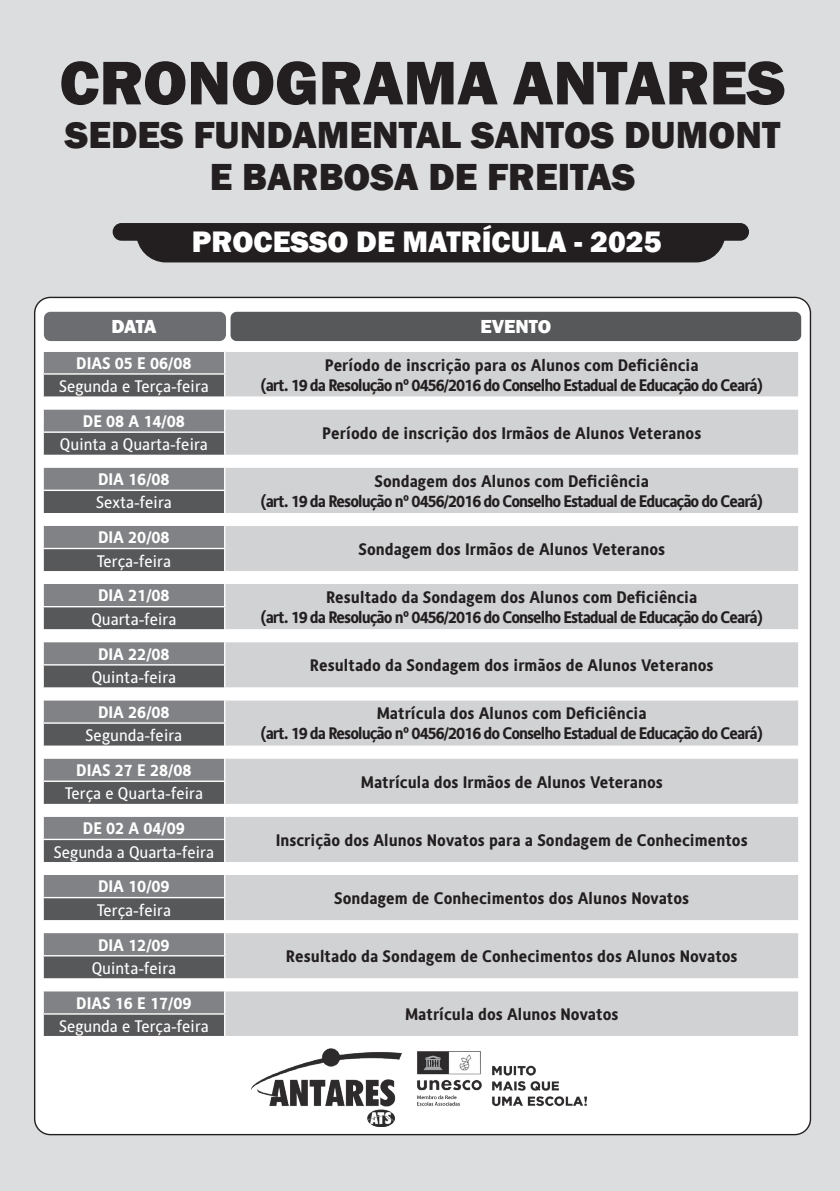
<style>
.page{position:relative;width:840px;height:1191px;background:#fff}
.page>*{position:absolute;margin:0;border:0;box-sizing:border-box;transform-origin:0 0}
.t1{font:800 63.8px "Franklin Gothic";color:#231f20}
.t2{font:800 38.8px "Franklin Gothic";color:#231f20}
.t3{font:800 30.4px "Franklin Gothic";color:#fff}
.t4{font:800 19.4px "Franklin Gothic";color:#fff}
.t5{font:700 16.6px "Alber";color:#231f20}
.t6{font:700 16.6px "Alber";letter-spacing:-.06em;color:#231f20}
.t7{font:16.6px "Alber";color:#fff}
.t8{font:700 16.6px "Alber";color:#fff}
</style>
<div class="page">
<div style="left:0;top:0;width:839px;height:1191px;background:#dcdddf"></div>
<div style="left:113px;top:224px;width:634px;height:16px;background:#231f20;border-radius:8px"></div>
<div style="left:113px;top:223px;width:635px;height:18px;border:1px solid #231f20;border-radius:8px"></div>
<svg style="left:135px;top:239px;width:590px;height:24px"></svg>
<div style="left:35px;top:297px;width:775px;height:837px;background:#fff;border-radius:16px"></div>
<div style="left:44px;top:312px;width:182px;height:29px;background:#6c6d70;border-radius:6px"></div>
<div style="left:230px;top:312px;width:570px;height:29px;background:#57585a;border-radius:6px"></div>
<div style="left:44px;top:352px;width:180px;height:21px;background:#808285"></div>
<div style="left:225px;top:352px;width:572px;height:684px;background:#d1d2d4"></div>
<svg style="left:44px;top:375px;width:180px;height:661px;fill:#57585a"></svg>
<svg style="left:43px;top:397px;width:755px;height:594px;fill:#d1d2d4"></svg>
<hr style="left:42px;top:433px;width:2px;height:22px;background:#fff">
<hr style="left:42px;top:489px;width:183px;height:2px;background:#fff">
<hr style="left:42px;top:491px;width:2px;height:22px;background:#fff">
<hr style="left:42px;top:549px;width:2px;height:22px;background:#fff">
<hr style="left:42px;top:607px;width:2px;height:22px;background:#fff">
<hr style="left:42px;top:642px;width:2px;height:22px;background:#fff">
<hr style="left:42px;top:664px;width:183px;height:1px;background:#fff">
<hr style="left:42px;top:665px;width:2px;height:22px;background:#fff">
<hr style="left:42px;top:700px;width:2px;height:22px;background:#fff">
<hr style="left:42px;top:722px;width:183px;height:1px;background:#fff">
<hr style="left:42px;top:723px;width:2px;height:22px;background:#fff">
<hr style="left:42px;top:758px;width:2px;height:22px;background:#fff">
<hr style="left:42px;top:780px;width:183px;height:2px;background:#fff">
<hr style="left:42px;top:816px;width:2px;height:22px;background:#fff">
<hr style="left:42px;top:838px;width:183px;height:2px;background:#fff">
<hr style="left:42px;top:840px;width:2px;height:22px;background:#fff">
<hr style="left:42px;top:875px;width:2px;height:22px;background:#fff">
<hr style="left:42px;top:897px;width:183px;height:1px;background:#fff">
<hr style="left:42px;top:898px;width:2px;height:22px;background:#fff">
<hr style="left:42px;top:956px;width:2px;height:22px;background:#fff">
<hr style="left:42px;top:1013px;width:183px;height:1px;background:#fff">
<hr style="left:42px;top:409px;width:2px;height:22px;background:#fff">
<hr style="left:42px;top:467px;width:2px;height:22px;background:#fff">
<hr style="left:42px;top:526px;width:2px;height:22px;background:#fff">
<hr style="left:42px;top:548px;width:183px;height:1px;background:#fff">
<hr style="left:42px;top:584px;width:2px;height:22px;background:#fff">
<hr style="left:42px;top:606px;width:183px;height:1px;background:#fff">
<hr style="left:42px;top:782px;width:2px;height:22px;background:#fff">
<hr style="left:42px;top:933px;width:2px;height:22px;background:#fff">
<hr style="left:42px;top:955px;width:183px;height:1px;background:#fff">
<hr style="left:42px;top:431px;width:183px;height:2px;background:#fff">
<hr style="left:797px;top:409px;width:2px;height:23px;background:#fff">
<svg style="left:224px;top:409px;width:1px;height:46px"></svg>
<hr style="left:797px;top:432px;width:2px;height:23px;background:#fff">
<hr style="left:797px;top:467px;width:2px;height:23px;background:#fff">
<svg style="left:224px;top:467px;width:1px;height:46px"></svg>
<hr style="left:797px;top:490px;width:2px;height:23px;background:#fff">
<hr style="left:797px;top:526px;width:2px;height:22px;background:#fff">
<svg style="left:224px;top:526px;width:1px;height:45px"></svg>
<hr style="left:797px;top:548px;width:2px;height:23px;background:#fff">
<hr style="left:797px;top:584px;width:2px;height:22px;background:#fff">
<svg style="left:224px;top:584px;width:1px;height:45px"></svg>
<hr style="left:797px;top:606px;width:2px;height:23px;background:#fff">
<hr style="left:797px;top:642px;width:2px;height:23px;background:#fff">
<svg style="left:224px;top:642px;width:1px;height:45px"></svg>
<hr style="left:797px;top:665px;width:2px;height:22px;background:#fff">
<hr style="left:797px;top:700px;width:2px;height:23px;background:#fff">
<svg style="left:224px;top:700px;width:1px;height:45px"></svg>
<hr style="left:797px;top:723px;width:2px;height:22px;background:#fff">
<hr style="left:797px;top:758px;width:2px;height:23px;background:#fff">
<svg style="left:224px;top:758px;width:1px;height:46px"></svg>
<hr style="left:797px;top:781px;width:2px;height:23px;background:#fff">
<hr style="left:797px;top:816px;width:2px;height:23px;background:#fff">
<svg style="left:224px;top:816px;width:1px;height:46px"></svg>
<hr style="left:797px;top:839px;width:2px;height:23px;background:#fff">
<hr style="left:797px;top:875px;width:2px;height:22px;background:#fff">
<svg style="left:224px;top:875px;width:1px;height:45px"></svg>
<hr style="left:797px;top:897px;width:2px;height:23px;background:#fff">
<hr style="left:797px;top:933px;width:2px;height:22px;background:#fff">
<svg style="left:224px;top:933px;width:1px;height:45px"></svg>
<hr style="left:797px;top:955px;width:2px;height:23px;background:#fff">
<img style="left:251px;top:1048px;width:337px;height:78px">
<p class="t1" style="left:59px;top:42px;width:727px">CRONOGRAMA ANTARES</p>
<p class="t2" style="left:65px;top:110px;width:716px">SEDES FUNDAMENTAL SANTOS DUMONT</p>
<p class="t2" style="left:210px;top:152px;width:427px">E BARBOSA DE FREITAS</p>
<p class="t3" style="left:192px;top:222px;width:471px">PROCESSO DE MATRÍCULA - 2025</p>
<p class="t4" style="left:111px;top:314px;width:47px">DATA</p>
<p class="t4" style="left:480px;top:314px;width:72px">EVENTO</p>
<p class="t8" style="left:76px;top:352px;width:117px">DIAS 05 E 06/08</p>
<p class="t5" style="left:324px;top:354px;width:375px">Período de inscrição para os Alunos com Deficiência</p>
<p class="t7" style="left:59px;top:376px;width:151px">Segunda e Terça-feira</p>
<p class="t6" style="left:260px;top:374px;width:504px">(art. 19 da Resolução nº 0456/2016 do Conselho Estadual de Educação do Ceará)</p>
<p class="t8" style="left:83px;top:410px;width:103px">DE 08 A 14/08</p>
<p class="t5" style="left:322px;top:422px;width:380px">Período de inscrição dos Irmãos de Alunos Veteranos</p>
<p class="t7" style="left:60px;top:434px;width:149px">Quinta a Quarta-feira</p>
<p class="t8" style="left:98px;top:468px;width:73px">DIA 16/08</p>
<p class="t5" style="left:374px;top:470px;width:276px">Sondagem dos Alunos com Deficiência</p>
<p class="t7" style="left:96px;top:492px;width:77px">Sexta-feira</p>
<p class="t6" style="left:260px;top:490px;width:504px">(art. 19 da Resolução nº 0456/2016 do Conselho Estadual de Educação do Ceará)</p>
<p class="t8" style="left:98px;top:526px;width:73px">DIA 20/08</p>
<p class="t5" style="left:358px;top:538px;width:308px">Sondagem dos Irmãos de Alunos Veteranos</p>
<p class="t7" style="left:97px;top:551px;width:76px">Terça-feira</p>
<p class="t8" style="left:98px;top:585px;width:73px">DIA 21/08</p>
<p class="t5" style="left:326px;top:586px;width:373px">Resultado da Sondagem dos Alunos com Deficiência</p>
<p class="t7" style="left:91px;top:609px;width:86px">Quarta-feira</p>
<p class="t6" style="left:260px;top:606px;width:504px">(art. 19 da Resolução nº 0456/2016 do Conselho Estadual de Educação do Ceará)</p>
<p class="t8" style="left:98px;top:643px;width:73px">DIA 22/08</p>
<p class="t5" style="left:310px;top:654px;width:405px">Resultado da Sondagem dos irmãos de Alunos Veteranos</p>
<p class="t7" style="left:92px;top:667px;width:86px">Quinta-feira</p>
<p class="t8" style="left:98px;top:701px;width:73px">DIA 26/08</p>
<p class="t5" style="left:376px;top:703px;width:271px">Matrícula dos Alunos com Deficiência</p>
<p class="t7" style="left:85px;top:725px;width:98px">Segunda-feira</p>
<p class="t6" style="left:260px;top:723px;width:504px">(art. 19 da Resolução nº 0456/2016 do Conselho Estadual de Educação do Ceará)</p>
<p class="t8" style="left:76px;top:759px;width:117px">DIAS 27 E 28/08</p>
<p class="t5" style="left:360px;top:771px;width:303px">Matrícula dos Irmãos de Alunos Veteranos</p>
<p class="t7" style="left:65px;top:783px;width:140px">Terça e Quarta-feira</p>
<p class="t8" style="left:83px;top:817px;width:103px">DE 02 A 04/09</p>
<p class="t5" style="left:276px;top:829px;width:473px">Inscrição dos Alunos Novatos para a Sondagem de Conhecimentos</p>
<p class="t7" style="left:54px;top:841px;width:162px">Segunda a Quarta-feira</p>
<p class="t8" style="left:98px;top:875px;width:73px">DIA 10/09</p>
<p class="t5" style="left:334px;top:887px;width:356px">Sondagem de Conhecimentos dos Alunos Novatos</p>
<p class="t7" style="left:97px;top:900px;width:76px">Terça-feira</p>
<p class="t8" style="left:98px;top:934px;width:73px">DIA 12/09</p>
<p class="t5" style="left:286px;top:945px;width:453px">Resultado da Sondagem de Conhecimentos dos Alunos Novatos</p>
<p class="t7" style="left:92px;top:958px;width:86px">Quinta-feira</p>
<p class="t8" style="left:76px;top:992px;width:117px">DIAS 16 E 17/09</p>
<p class="t5" style="left:405px;top:1003px;width:215px">Matrícula dos Alunos Novatos</p>
<p class="t7" style="left:59px;top:1015px;width:151px">Segunda e Terça-feira</p>
</div>
